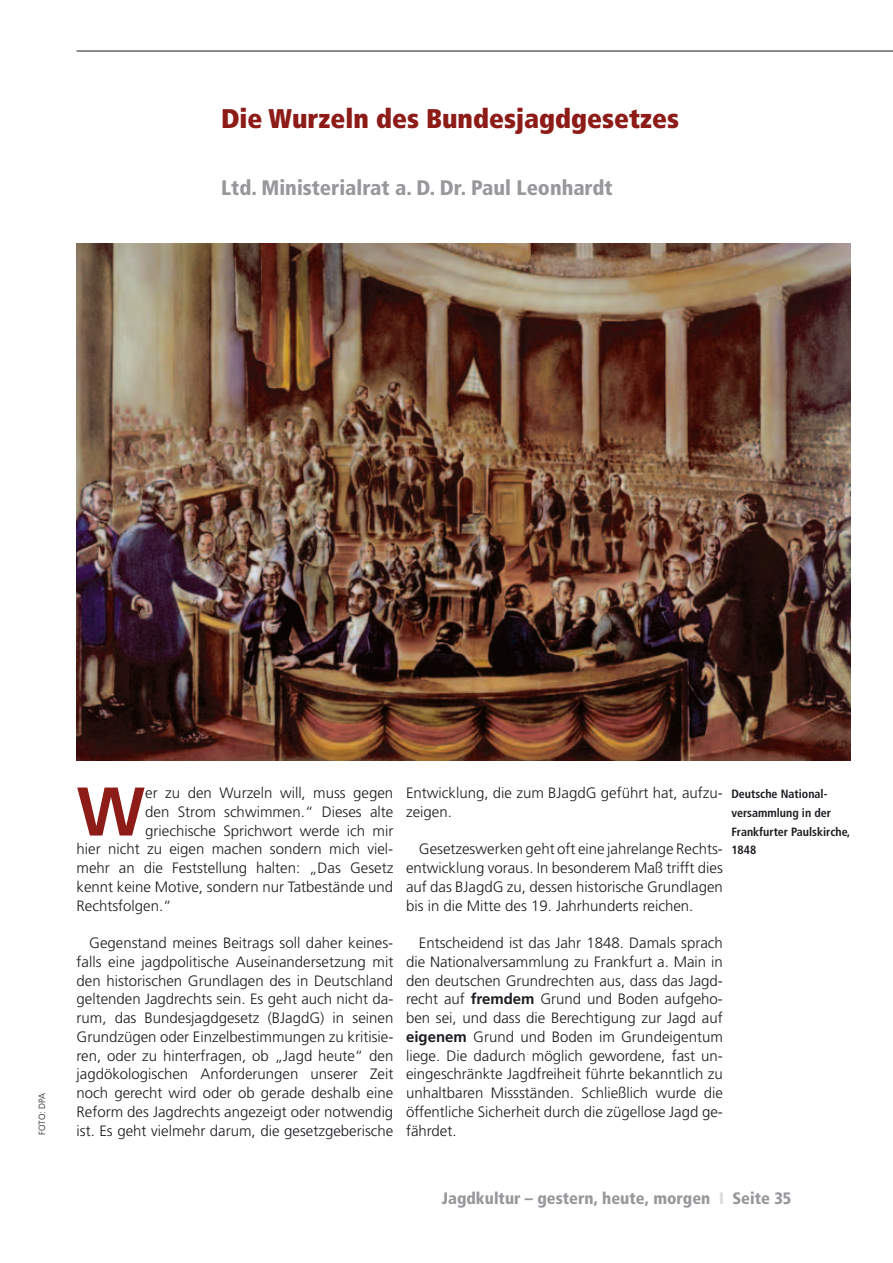
<style>
.page{position:relative;width:893px;height:1263px;background:#fff}
.page>*{position:absolute;margin:0;border:0;box-sizing:border-box;transform-origin:0 0}
.t1{font:700 68.7px "Frutiger";color:#8d1b18}
.t2{font:900 condensed 27px "Frutiger";color:#8d1b18}
.t3{font:900 condensed 21px "Frutiger";color:#98989c}
.t4{font:900 condensed 16.5px "Frutiger";color:#98989c}
.t5{font:300 15px/18.8px "Frutiger";color:#1b1c20;text-align:justify}
.t6{font:700 condensed 12px/18.8px "Frutiger";color:#1b1c20}
.t7{font:300 9px "Frutiger";color:#1b1c20}
.s1{font-weight:700}
.s2{color:#d8dadc}
</style>
<div class="page">
<hr style="left:77px;top:51px;width:816px;height:1px;background:#1b1c20">
<img style="left:77px;top:243px;width:773px;height:517px">
<h2 class="t2" style="left:221px;top:102px;width:459px">Die Wurzeln des Bundesjagdgesetzes</h2>
<h3 class="t3" style="left:221px;top:175px;width:393px">Ltd. Ministerialrat a. D. Dr. Paul Leonhardt</h3>
<p class="t7" style="left:37px;top:1135px;width:42px;rotate:-90deg">Foto: dpa</p>
<h1 class="t1" style="left:77px;top:771px;width:70px">W</h1>
<p class="t5" style="left:145px;top:783px;width:250px">er zu den Wurzeln will, muss gegen</p>
<p class="t5" style="left:145px;top:802px;width:250px">den Strom schwimmen.“ Dieses alte</p>
<p class="t5" style="left:145px;top:821px;width:250px">griechische Sprichwort werde ich mir</p>
<p class="t5" style="left:77px;top:840px;width:318px">hier nicht zu eigen machen sondern mich viel-</p>
<p class="t5" style="left:77px;top:858px;width:318px">mehr an die Feststellung halten: „Das Gesetz</p>
<p class="t5" style="left:77px;top:877px;width:318px">kennt keine Motive, sondern nur Tatbestände und</p>
<p class="t5" style="left:77px;top:896px;width:97px">Rechtsfolgen.“</p>
<p class="t5" style="left:77px;top:933px;width:318px;text-indent:13px">Gegenstand meines Beitrags soll daher keines&shy;falls eine jagdpolitische Auseinandersetzung mit den historischen Grundlagen des in Deutschland geltenden Jagdrechts sein. Es geht auch nicht da&shy;rum, das Bundesjagdgesetz (BJagdG) in seinen Grundzügen oder Einzelbestimmungen zu kritisie&shy;ren, oder zu hinterfragen, ob „Jagd heute“ den jagdökologischen Anforderungen unserer Zeit noch gerecht wird oder ob gerade deshalb eine Reform des Jagdrechts angezeigt oder notwendig ist. Es geht vielmehr darum, die gesetzgeberische</p>
<p class="t5" style="left:406px;top:783px;width:318px">Entwicklung, die zum BJagdG geführt hat, aufzu&shy;zeigen.</p>
<p class="t5" style="left:406px;top:840px;width:318px;text-indent:13px">Gesetzeswerken geht oft eine jahrelange Rechts&shy;entwicklung voraus. In besonderem Maß trifft dies auf das BJagdG zu, dessen historische Grundlagen bis in die Mitte des 19. Jahrhunderts reichen.</p>
<p class="t5" style="left:406px;top:933px;width:318px;text-indent:13px">Entscheidend ist das Jahr 1848. Damals sprach die Nationalversammlung zu Frankfurt a. Main in den deutschen Grundrechten aus, dass das Jagd&shy;recht auf <span class="s1">fremdem</span> Grund und Boden aufgeho&shy;ben sei, und dass die Berechtigung zur Jagd auf <span class="s1">eigenem</span> Grund und Boden im Grundeigentum liege. Die dadurch möglich gewordene, fast un&shy;eingeschränkte Jagdfreiheit führte bekanntlich zu unhaltbaren Missständen. Schließlich wurde die öffentliche Sicherheit durch die zügellose Jagd ge&shy;fährdet.</p>
<p class="t6" style="left:731px;top:784px;width:120px">Deutsche National&shy;versammlung in der<br>Frankfurter Paulskirche,<br>1848</p>
<p class="t4" style="left:442px;top:1188px;width:351px">Jagdkultur – gestern, heute, morgen <span class="s2">I</span> Seite 35</p>
</div>
